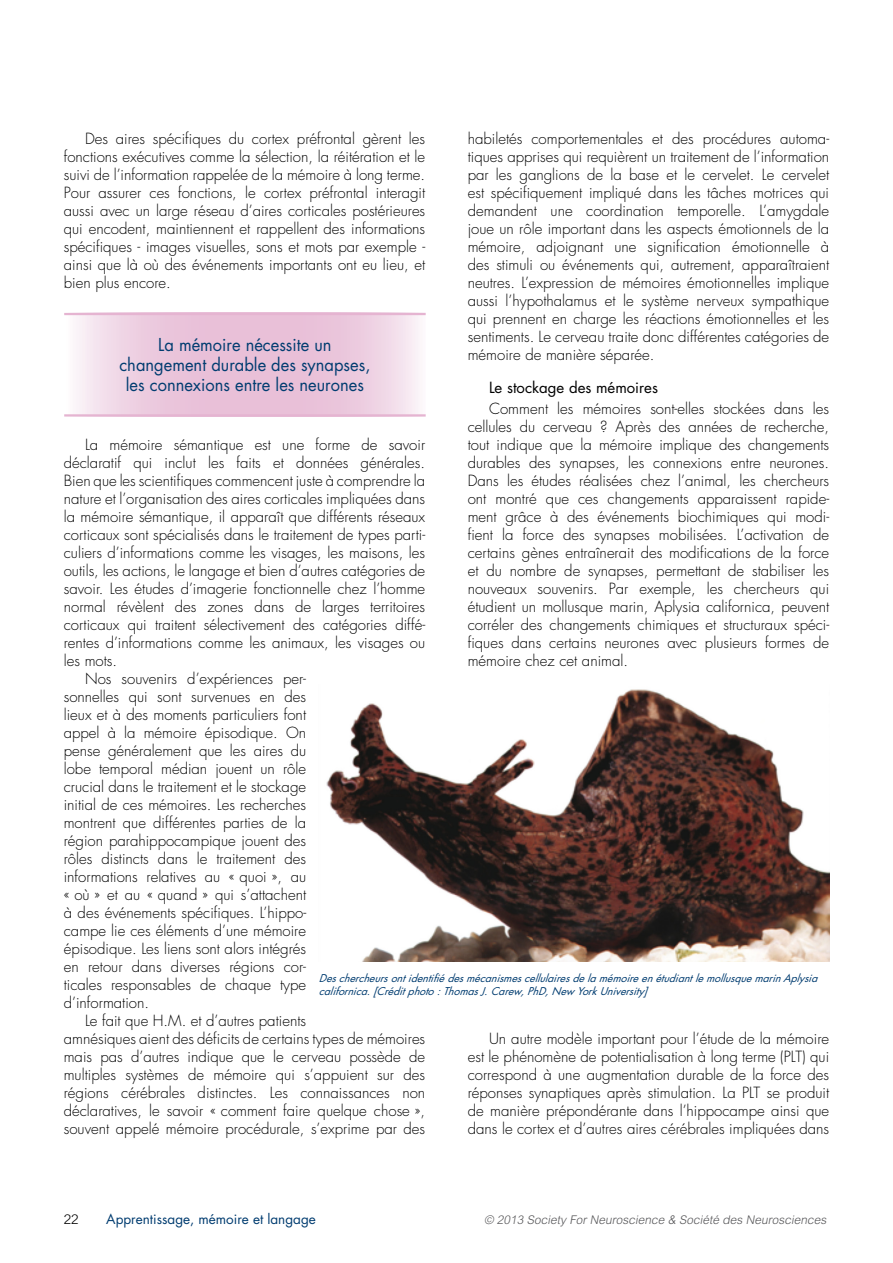
<style>
.page{position:relative;width:893px;height:1263px;background:#fff}
.page>*{position:absolute;margin:0;border:0;box-sizing:border-box;transform-origin:0 0}
.t1{font:17.4px/19.8px "Futura";color:#003c70;text-align:center;scale:.95 1}
.t2{font:300 15px/18px "Futura";color:#000;text-align:justify}
.t3{font:15px "Futura";color:#000}
.t4{font:13.5px "Futura";color:#003c70}
.t5{font:300 13.5px "Arial";color:#000}
.t6{font:italic 300 12px "Arial";color:#58585a}
.t7{font:italic 10.5px/12.6px "Futura";color:#003c70}
</style>
<div class="page">
<svg style="left:65px;top:315px;width:361px;height:99px"></svg>
<hr style="left:64px;top:313px;width:362px;height:2px;background:#e5b4d1">
<hr style="left:64px;top:414px;width:362px;height:3px;background:#e5b4d1">
<img style="left:326px;top:689px;width:503px;height:272px">
<p class="t2" style="left:64px;top:130px;width:363px;text-indent:21px">Des aires spécifiques du cortex préfrontal gèrent les fonctions exécutives comme la sélection, la réitération et le suivi de l’information rappelée de la mémoire à long terme.<br>Pour assurer ces fonctions, le cortex préfrontal interagit aussi avec un large réseau d’aires corticales postérieures qui encodent, maintiennent et rappellent des informations spécifiques - images visuelles, sons et mots par exemple - ainsi que là où des événements importants ont eu lieu, et bien plus encore.</p>
<p class="t2" style="left:468px;top:130px;width:363px">habiletés comportementales et des procédures automa&shy;tiques apprises qui requièrent un traitement de l’information par les ganglions de la base et le cervelet. Le cervelet est spécifiquement impliqué dans les tâches motrices qui demandent une coordination temporelle. L’amygdale joue un rôle important dans les aspects émotionnels de la mémoire, adjoignant une signification émotionnelle à des stimuli ou événements qui, autrement, apparaîtraient neutres. L’expression de mémoires émotionnelles implique aussi l’hypothalamus et le système nerveux sympathique qui prennent en charge les réactions émotionnelles et les sentiments. Le cerveau traite donc différentes catégories de mémoire de manière séparée.</p>
<p class="t3" style="left:489px;top:377px;width:171px">Le stockage des mémoires</p>
<p class="t2" style="left:468px;top:400px;width:363px;text-indent:21px">Comment les mémoires sont-elles stockées dans les cellules du cerveau ? Après des années de recherche, tout indique que la mémoire implique des changements durables des synapses, les connexions entre neurones.<br>Dans les études réalisées chez l’animal, les chercheurs ont montré que ces changements apparaissent rapide&shy;ment grâce à des événements biochimiques qui modi&shy;fient la force des synapses mobilisées. L’activation de certains gènes entraînerait des modifications de la force et du nombre de synapses, permettant de stabiliser les nouveaux souvenirs. Par exemple, les chercheurs qui étudient un mollusque marin, Aplysia californica, peuvent corréler des changements chimiques et structuraux spéci&shy;fiques dans certains neurones avec plusieurs formes de mémoire chez cet animal.</p>
<p class="t1" style="left:119px;top:335px;width:266px">La mémoire nécessite un changement durable des synapses, les connexions entre les neurones</p>
<p class="t2" style="left:85px;top:436px;width:342px">La mémoire sémantique est une forme de savoir</p>
<p class="t2" style="left:64px;top:454px;width:363px">déclaratif qui inclut les faits et données générales.</p>
<p class="t2" style="left:64px;top:472px;width:363px">Bien que les scientifiques commencent juste à comprendre la</p>
<p class="t2" style="left:64px;top:490px;width:363px">nature et l’organisation des aires corticales impliquées dans</p>
<p class="t2" style="left:64px;top:508px;width:363px">la mémoire sémantique, il apparaît que différents réseaux</p>
<p class="t2" style="left:64px;top:526px;width:363px">corticaux sont spécialisés dans le traitement de types parti-</p>
<p class="t2" style="left:64px;top:544px;width:363px">culiers d’informations comme les visages, les maisons, les</p>
<p class="t2" style="left:64px;top:562px;width:363px">outils, les actions, le langage et bien d’autres catégories de</p>
<p class="t2" style="left:64px;top:580px;width:363px">savoir. Les études d’imagerie fonctionnelle chez l’homme</p>
<p class="t2" style="left:64px;top:598px;width:363px">normal révèlent des zones dans de larges territoires</p>
<p class="t2" style="left:64px;top:616px;width:363px">corticaux qui traitent sélectivement des catégories diffé-</p>
<p class="t2" style="left:64px;top:634px;width:363px">rentes d’informations comme les animaux, les visages ou</p>
<p class="t2" style="left:64px;top:652px;width:55px">les mots.</p>
<p class="t2" style="left:85px;top:670px;width:223px">Nos souvenirs d’expériences per-</p>
<p class="t2" style="left:64px;top:688px;width:244px">sonnelles qui sont survenues en des</p>
<p class="t2" style="left:64px;top:706px;width:244px">lieux et à des moments particuliers font</p>
<p class="t2" style="left:64px;top:724px;width:244px">appel à la mémoire épisodique. On</p>
<p class="t2" style="left:64px;top:742px;width:244px">pense généralement que les aires du</p>
<p class="t2" style="left:64px;top:760px;width:244px">lobe temporal médian jouent un rôle</p>
<p class="t2" style="left:64px;top:778px;width:244px">crucial dans le traitement et le stockage</p>
<p class="t2" style="left:64px;top:796px;width:244px">initial de ces mémoires. Les recherches</p>
<p class="t2" style="left:64px;top:814px;width:244px">montrent que différentes parties de la</p>
<p class="t2" style="left:64px;top:832px;width:244px">région parahippocampique jouent des</p>
<p class="t2" style="left:64px;top:850px;width:244px">rôles distincts dans le traitement des</p>
<p class="t2" style="left:64px;top:868px;width:244px">informations relatives au « quoi », au</p>
<p class="t2" style="left:64px;top:886px;width:244px">« où » et au « quand » qui s’attachent</p>
<p class="t2" style="left:64px;top:904px;width:244px">à des événements spécifiques. L’hippo-</p>
<p class="t2" style="left:64px;top:922px;width:244px">campe lie ces éléments d’une mémoire</p>
<p class="t2" style="left:64px;top:940px;width:244px">épisodique. Les liens sont alors intégrés</p>
<p class="t2" style="left:64px;top:958px;width:244px">en retour dans diverses régions cor-</p>
<p class="t2" style="left:64px;top:976px;width:244px">ticales responsables de chaque type</p>
<p class="t2" style="left:64px;top:994px;width:87px">d’information.</p>
<p class="t2" style="left:85px;top:1012px;width:223px">Le fait que H.M. et d’autres patients</p>
<p class="t2" style="left:64px;top:1030px;width:363px">amnésiques aient des déficits de certains types de mémoires</p>
<p class="t2" style="left:64px;top:1048px;width:363px">mais pas d’autres indique que le cerveau possède de</p>
<p class="t2" style="left:64px;top:1066px;width:363px">multiples systèmes de mémoire qui s’appuient sur des</p>
<p class="t2" style="left:64px;top:1084px;width:363px">régions cérébrales distinctes. Les connaissances non</p>
<p class="t2" style="left:64px;top:1102px;width:363px">déclaratives, le savoir « comment faire quelque chose »,</p>
<p class="t2" style="left:64px;top:1120px;width:363px">souvent appelé mémoire procédurale, s’exprime par des</p>
<p class="t7" style="left:319px;top:972px;width:502px">Des chercheurs ont identifié des mécanismes cellulaires de la mémoire en étudiant le mollusque marin Aplysia californica. [Crédit photo :Thomas J. Carew, PhD, New York University]</p>
<p class="t2" style="left:468px;top:1030px;width:363px;text-indent:21px">Un autre modèle important pour l’étude de la mémoire est le phénomène de potentialisation à long terme (PLT) qui correspond à une augmentation durable de la force des réponses synaptiques après stimulation. La PLT se produit de manière prépondérante dans l’hippocampe ainsi que dans le cortex et d’autres aires cérébrales impliquées dans</p>
<p class="t5" style="left:64px;top:1212px;width:17px">22</p>
<p class="t4" style="left:106px;top:1210px;width:211px">Apprentissage, mémoire et langage</p>
<p class="t6" style="left:484px;top:1213px;width:346px">© 2013 Society For Neuroscience &amp; Société des Neurosciences</p>
</div>
